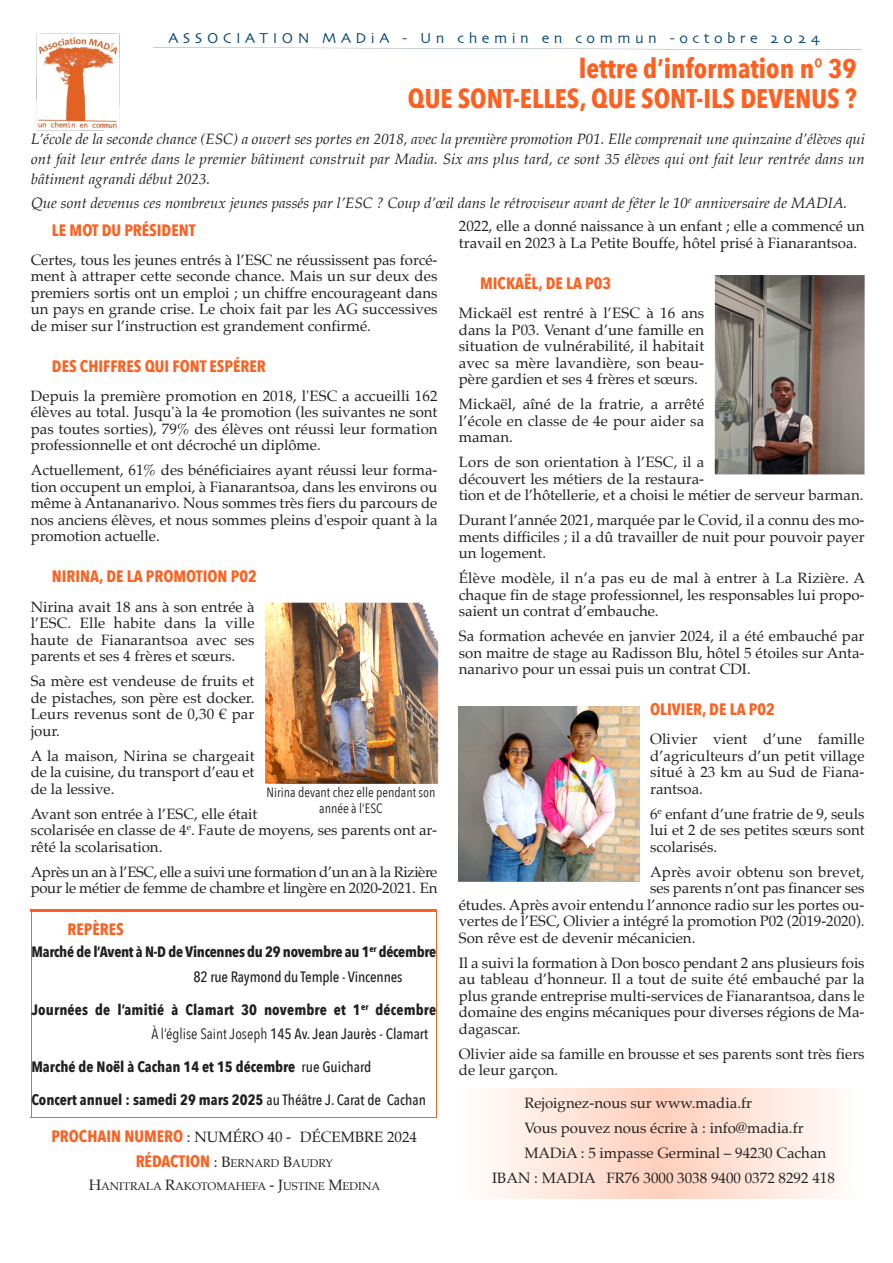
<style>
.page{position:relative;width:893px;height:1263px;background:#fff}
.page>*{position:absolute;margin:0;border:0;box-sizing:border-box;transform-origin:0 0}
.t1{font:700 27px/30px "Avenir Next Condensed";color:#ff6020;text-align:right}
.t2{font:700 16.5px "Avenir Next Condensed";color:#ff6020}
.t3{font:15px/16.5px "Palatino";color:#222021;text-align:justify}
.t4{font:italic 15px/19.8px "Palatino";color:#222021;text-align:justify}
.t5{font:700 15px/24.6px "Avenir Next Condensed";color:#222021}
.t6{font:15px/16.5px "Palatino";letter-spacing:-.03em;color:#222021}
.t7{font:700 15px/24.6px "Avenir Next Condensed";letter-spacing:-.02em;color:#222021}
.t8{font:15px "Skia";letter-spacing:.3em;color:#004372}
.t9{font:13.5px/16.2px "Avenir Next Condensed";color:#222021;text-align:center}
.t10{font:11.25px/22.8px "Palatino";color:#222021;text-align:center}
.s1{font-weight:500}
.s2{font-weight:400}
.s3{font-family:"Avenir Next Condensed";font-weight:700;font-size:16.5px;color:#ff6020}
.s4{font-size:15px}
</style>
<div class="page">
<img style="left:36px;top:33px;width:84px;height:97px">
<hr style="left:31px;top:912px;width:1px;height:205px;background:#ff6020">
<hr style="left:436px;top:912px;width:1px;height:205px;background:#ff6020">
<hr style="left:31px;top:909px;width:406px;height:3px;background:#ff6020">
<hr style="left:31px;top:1117px;width:406px;height:1px;background:#ff6020">
<img style="left:265px;top:603px;width:173px;height:181px">
<img style="left:458px;top:707px;width:181px;height:175px">
<img style="left:714px;top:275px;width:150px;height:200px">
<p class="t8" style="left:168px;top:32px;width:653px">ASSOCIATION MADiA - Un chemin en commun -octobre 2024</p>
<h1 class="t1" style="left:408px;top:55px;width:450px">lettre d’information n° 39<br>QUE SONT-ELLES, QUE SONT-ILS DEVENUS ?</h1>
<p class="t4" style="left:31px;top:130px;width:835px">L’école de la seconde chance (ESC) a ouvert ses portes en 2018, avec la première promotion P01. Elle comprenait une quinzaine d’élèves qui ont fait leur entrée dans le premier bâtiment construit par Madia. Six ans plus tard, ce sont 35 élèves qui ont fait leur rentrée dans un bâtiment agrandi début 2023.</p>
<p class="t4" style="left:31px;top:194px;width:817px">Que sont devenus ces nombreux jeunes passés par l’ESC ? Coup d’œil dans le rétroviseur avant de fêter le 10<sup>e</sup> anniversaire de MADIA.</p>
<p class="t2" style="left:52px;top:219px;width:145px">LE MOT DU PRÉSIDENT</p>
<p class="t3" style="left:31px;top:252px;width:408px">Certes, tous les jeunes entrés à l’ESC ne réussissent pas forcé&shy;ment à attraper cette seconde chance. Mais un sur deux des premiers sortis ont un emploi ; un chiffre encourageant dans un pays en grande crise. Le choix fait par les AG successives de miser sur l’instruction est grandement confirmé.</p>
<p class="t2" style="left:52px;top:355px;width:215px">DES CHIFFRES QUI FONT ESPÉRER</p>
<p class="t3" style="left:31px;top:389px;width:408px">Depuis la première promotion en 2018, l'ESC a accueilli 162 élèves au total. Jusqu'à la 4e promotion (les suivantes ne sont pas toutes sorties), 79% des élèves ont réussi leur formation professionnelle et ont décroché un diplôme.</p>
<p class="t3" style="left:31px;top:463px;width:408px">Actuellement, 61% des bénéficiaires ayant réussi leur forma&shy;tion occupent un emploi, à Fianarantsoa, dans les environs ou même à Antananarivo. Nous sommes très fiers du parcours de nos anciens élèves, et nous sommes pleins d'espoir quant à la promotion actuelle.</p>
<p class="t2" style="left:52px;top:566px;width:206px">NIRINA, DE LA PROMOTION P02</p>
<p class="t3" style="left:31px;top:599px;width:225px">Nirina avait 18 ans à son entrée à l’ESC. Elle habite dans la ville haute de Fianarantsoa avec ses parents et ses 4 frères et sœurs.</p>
<p class="t3" style="left:31px;top:674px;width:225px">Sa mère est vendeuse de fruits et de pistaches, son père est docker.<br>Leurs revenus sont de 0,30 € par jour.</p>
<p class="t3" style="left:31px;top:748px;width:225px">A la maison, Nirina se chargeait de la cuisine, du transport d’eau et de la lessive.</p>
<p class="t3" style="left:31px;top:806px;width:408px;text-align:left">Avant son entrée à l’ESC, elle était<br>scolarisée en classe de 4<sup>e</sup>. Faute de moyens, ses parents ont ar&shy;rêté la scolarisation.</p>
<p class="t6" style="left:31px;top:864px;width:408px">Après un an à l’ESC, elle a suivi une formation d’un an à la Rizière pour le métier de femme de chambre et lingère en 2020-2021. En</p>
<p class="t9" style="left:266px;top:785px;width:170px">Nirina devant chez elle pendant son année à l’ESC</p>
<p class="t2" style="left:67px;top:918px;width:58px">REPÈRES</p>
<p class="t7" style="left:193px;top:940px;width:244px;text-indent:-162px">Marché de l’Avent à N-D de Vincennes du 29 novembre au 1<sup>er</sup> décembre<br><span class="s1">82 rue Raymond du Temple - Vincennes</span></p>
<p class="t5" style="left:151px;top:998px;width:286px;text-indent:-120px">Journées de l’amitié à Clamart 30 novembre et 1<sup>er</sup> décembre<br><span class="s2">À l’église Saint Joseph</span> <span class="s1">145 Av.Jean Jaurès - Clamart</span></p>
<p class="t5" style="left:31px;top:1055px;width:341px">Marché de Noël à Cachan 14 et 15 décembre <span class="s1">rue Guichard</span></p>
<p class="t5" style="left:31px;top:1088px;width:396px">Concert annuel : samedi 29 mars 2025 <span class="s1">au Théâtre J. Carat de Cachan</span></p>
<p class="t3" style="left:51px;top:1130px;width:367px"><span class="s3">PROCHAIN NUMERO</span> : NUMÉRO 40 - DÉCEMBRE 2024</p>
<p class="t10" style="left:89px;top:1153px;width:293px"><span class="s3">RÉDACTION</span> <span class="s4">: B</span>ERNARD <span class="s4">B</span>AUDRY<br><span class="s4">H</span>ANITRALA <span class="s4">R</span>AKOTOMAHEFA <span class="s4">- J</span>USTINE <span class="s4">M</span>EDINA</p>
<p class="t3" style="left:459px;top:219px;width:407px">2022, elle a donné naissance à un enfant ; elle a commencé un travail en 2023 à La Petite Bouffe, hôtel prisé à Fianarantsoa.</p>
<p class="t2" style="left:480px;top:272px;width:132px">MICKAËL, DE LA P03</p>
<p class="t3" style="left:459px;top:306px;width:247px">Mickaël est rentré à l’ESC à 16 ans dans la P03. Venant d’une famille en situation de vulnérabilité, il habitait avec sa mère lavandière, son beau&shy;père gardien et ses 4 frères et sœurs.</p>
<p class="t3" style="left:459px;top:397px;width:247px">Mickaël, aîné de la fratrie, a arrêté l’école en classe de 4e pour aider sa maman.</p>
<p class="t3" style="left:459px;top:455px;width:406px;text-align:left">Lors de son orientation à l’ESC, il a<br>découvert les métiers de la restaura-<br>tion et de l’hôtellerie, et a choisi le métier de serveur barman.</p>
<p class="t3" style="left:459px;top:513px;width:407px">Durant l’année 2021, marquée par le Covid, il a connu des mo&shy;ments difficiles ; il a dû travailler de nuit pour pouvoir payer un logement.</p>
<p class="t3" style="left:459px;top:571px;width:408px">Élève modèle, il n’a pas eu de mal à entrer à La Rizière. A chaque fin de stage professionnel, les responsables lui propo&shy;saient un contrat d’embauche.</p>
<p class="t3" style="left:459px;top:629px;width:407px">Sa formation achevée en janvier 2024, il a été embauché par son maitre de stage au Radisson Blu, hôtel 5 étoiles sur Anta&shy;nanarivo pour un essai puis un contrat CDI.</p>
<p class="t2" style="left:650px;top:699px;width:126px">OLIVIER, DE LA P02</p>
<p class="t3" style="left:650px;top:732px;width:216px">Olivier vient d’une famille d’agriculteurs d’un petit village situé à 23 km au Sud de Fiana&shy;rantsoa.</p>
<p class="t3" style="left:650px;top:806px;width:216px">6<sup>e</sup> enfant d’une fratrie de 9, seuls lui et 2 de ses petites sœurs sont scolarisés.</p>
<p class="t3" style="left:650px;top:864px;width:216px">Après avoir obtenu son brevet,</p>
<p class="t3" style="left:650px;top:881px;width:216px">ses parents n’ont pas financer ses</p>
<p class="t3" style="left:459px;top:897px;width:407px">études. Après avoir entendu l’annonce radio sur les portes ou-</p>
<p class="t3" style="left:459px;top:914px;width:407px">vertes de l’ESC, Olivier a intégré la promotion P02 (2019-2020).</p>
<p class="t3" style="left:459px;top:930px;width:238px">Son rêve est de devenir mécanicien.</p>
<p class="t3" style="left:459px;top:955px;width:407px">Il a suivi la formation à Don bosco pendant 2 ans plusieurs fois au tableau d’honneur. Il a tout de suite été embauché par la plus grande entreprise multi-services de Fianarantsoa, dans le domaine des engins mécaniques pour diverses régions de Ma&shy;dagascar.</p>
<p class="t3" style="left:459px;top:1046px;width:407px">Olivier aide sa famille en brousse et ses parents sont très fiers de leur garçon.</p>
<p class="t3" style="left:524px;top:1096px;width:229px">Rejoignez-nous sur www.madia.fr</p>
<p class="t3" style="left:524px;top:1121px;width:281px">Vous pouvez nous écrire à : info@madia.fr</p>
<p class="t3" style="left:524px;top:1146px;width:303px">MADiA : 5 impasse Germinal – 94230 Cachan</p>
<p class="t3" style="left:492px;top:1171px;width:344px">IBAN : MADIA FR76 3000 3038 9400 0372 8292 418</p>
</div>
